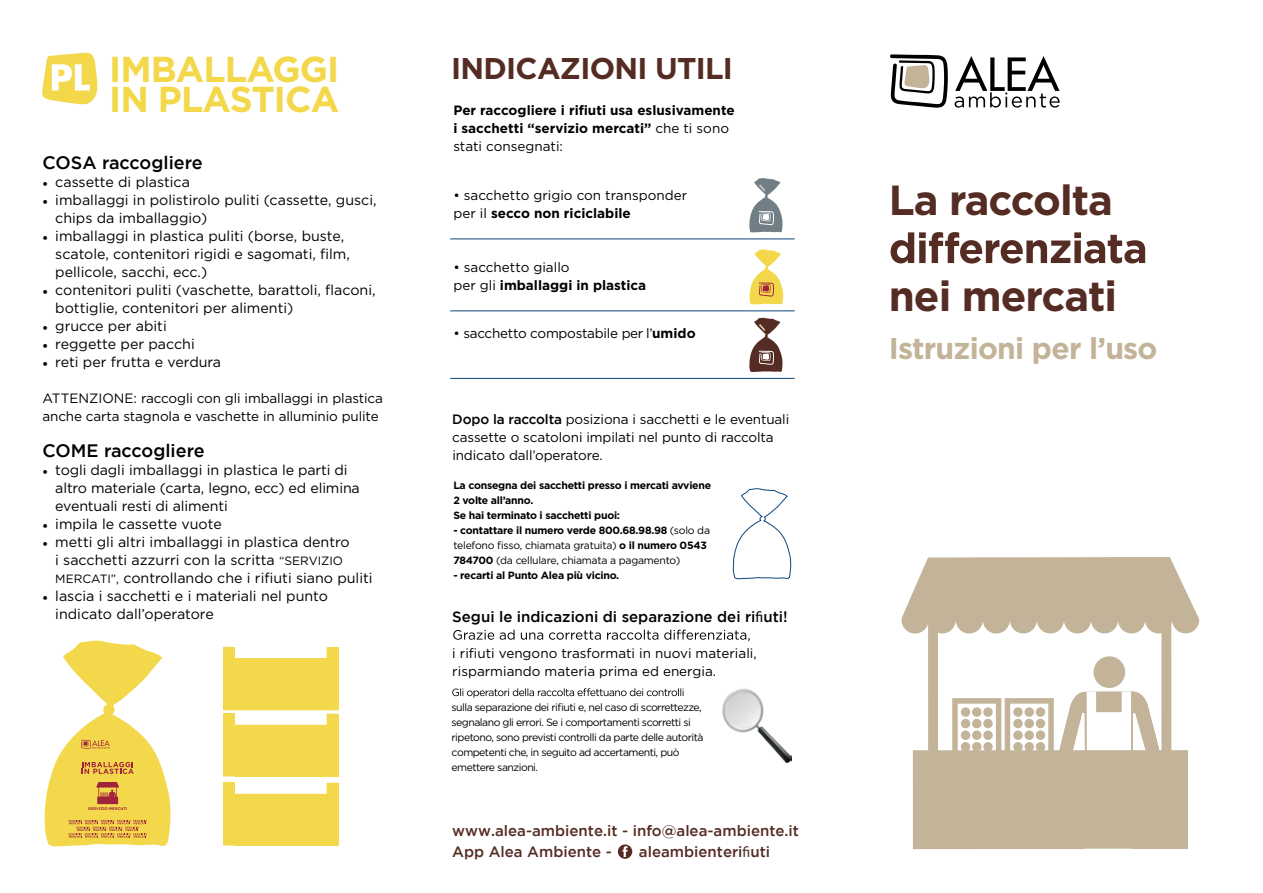
<style>
.page{position:relative;width:1263px;height:893px;background:#fff}
.page>*{position:absolute;margin:0;border:0;box-sizing:border-box;transform-origin:0 0}
.t1{font:700 42px "Gotham";letter-spacing:-.025em;color:#552c23}
.t2{font:700 36px/30px "Gotham";letter-spacing:-.025em;color:#f4d84b}
.t3{font:700 30px "Gotham";letter-spacing:-.025em;color:#c2b399}
.t4{font:700 30px "Gotham";letter-spacing:-.025em;color:#552c23}
.t5{font:500 18px "Gotham";color:#000001}
.t6{font:500 15px/21px "Gotham";color:#552c23}
.t7{font:500 15px "Gotham";color:#000001}
.t8{font:14.25px/18px "Gotham";color:#000001}
.t9{font:13.5px/18px "Gotham";letter-spacing:-.01em;color:#000001}
.t10{font:700 13.5px/18px "Gotham";color:#000001}
.t11{font:10.5px/15px "Gotham";letter-spacing:-.05em;color:#000001}
.t12{font:10.5px/15px "Gotham";letter-spacing:-.025em;color:#000001}
.t13{font:700 10.5px/15px "Gotham";letter-spacing:-.025em;color:#000001}
.t14{font:700 3.9px "Gotham";color:#a0233d}
.s1{font-family:"Minion Pro"}
.s2{font-size:12px}
.s3{font-weight:400}
.s4{font-weight:700}
.s5{font-weight:500}
.s6{font-family:"Myriad Pro";font-weight:400}
</style>
<div class="page">
<svg style="left:44px;top:641px;width:127px;height:205px"></svg>
<svg style="left:223px;top:647px;width:115px;height:199px"></svg>
<svg style="left:891px;top:232px;width:254px;height:32px"></svg>
<svg style="left:732px;top:488px;width:60px;height:91px"></svg>
<svg style="left:901px;top:557px;width:298px;height:292px;fill:#c2b399"></svg>
<svg style="left:952px;top:692px;width:209px;height:71px"></svg>
<div style="left:1013px;top:707px;width:10px;height:10px;background:#c2b399;border-radius:50%"></div>
<div style="left:1024px;top:707px;width:10px;height:10px;background:#c2b399;border-radius:50%"></div>
<div style="left:1036px;top:707px;width:9px;height:10px;background:#c2b399;border-radius:50%"></div>
<div style="left:1013px;top:719px;width:10px;height:9px;background:#c2b399;border-radius:50%"></div>
<div style="left:1024px;top:719px;width:10px;height:9px;background:#c2b399;border-radius:50%"></div>
<div style="left:1036px;top:719px;width:9px;height:9px;background:#c2b399;border-radius:50%"></div>
<div style="left:1013px;top:730px;width:10px;height:10px;background:#c2b399;border-radius:50%"></div>
<div style="left:1024px;top:730px;width:10px;height:10px;background:#c2b399;border-radius:50%"></div>
<div style="left:1036px;top:730px;width:9px;height:10px;background:#c2b399;border-radius:50%"></div>
<div style="left:1013px;top:742px;width:10px;height:9px;background:#c2b399;border-radius:50%"></div>
<div style="left:1024px;top:742px;width:10px;height:9px;background:#c2b399;border-radius:50%"></div>
<div style="left:1036px;top:742px;width:9px;height:9px;background:#c2b399;border-radius:50%"></div>
<svg style="left:954px;top:56px;width:105px;height:52px"></svg>
<svg style="left:890px;top:54px;width:58px;height:54px"></svg>
<svg style="left:42px;top:52px;width:56px;height:53px"></svg>
<svg style="left:749px;top:249px;width:35px;height:55px"></svg>
<svg style="left:749px;top:318px;width:34px;height:54px"></svg>
<svg style="left:749px;top:178px;width:34px;height:54px"></svg>
<svg style="left:453px;top:630px;width:297px;height:11px"></svg>
<img style="left:722px;top:688px;width:69px;height:75px">
<svg style="left:452px;top:688px;width:231px;height:10px"></svg>
<hr style="left:450px;top:239px;width:345px;height:1px;background:#0d477d">
<hr style="left:450px;top:311px;width:345px;height:1px;background:#0d477d">
<hr style="left:450px;top:378px;width:345px;height:1px;background:#0d477d">
<svg style="left:618px;top:844px;width:14px;height:15px"></svg>
<h2 class="t2" style="left:109px;top:54px;width:231px">IMBALLAGGI<br>IN PLASTICA</h2>
<p class="t5" style="left:43px;top:152px;width:162px">COSA raccogliere</p>
<p class="t8" style="left:43px;top:172px;width:149px"><span class="s1">•</span> cassette di plastica</p>
<p class="t8" style="left:55px;top:190px;width:323px;text-indent:-13px"><span class="s1">•</span> imballaggi in polistirolo puliti (cassette, gusci, chips da imballaggio)</p>
<p class="t8" style="left:55px;top:226px;width:296px;text-indent:-13px"><span class="s1">•</span> imballaggi in plastica puliti (borse, buste, scatole, contenitori rigidi e sagomati, film, pellicole, sacchi, ecc.)</p>
<p class="t8" style="left:55px;top:280px;width:322px;text-indent:-13px"><span class="s1">•</span> contenitori puliti (vaschette, barattoli, flaconi, bottiglie, contenitori per alimenti)</p>
<p class="t8" style="left:43px;top:316px;width:126px"><span class="s1">•</span> grucce per abiti</p>
<p class="t8" style="left:43px;top:334px;width:154px"><span class="s1">•</span> reggette per pacchi</p>
<p class="t8" style="left:43px;top:352px;width:180px"><span class="s1">•</span> reti per frutta e verdura</p>
<p class="t9" style="left:43px;top:388px;width:342px">ATTENZIONE: raccogli con gli imballaggi in plastica anche carta stagnola e vaschette in alluminio pulite</p>
<p class="t5" style="left:43px;top:440px;width:164px">COME raccogliere</p>
<p class="t8" style="left:55px;top:460px;width:306px;text-indent:-13px"><span class="s1">•</span> togli dagli imballaggi in plastica le parti di altro materiale (carta, legno, ecc) ed elimina eventuali resti di alimenti</p>
<p class="t8" style="left:43px;top:514px;width:181px"><span class="s1">•</span> impila le cassette vuote</p>
<p class="t8" style="left:55px;top:532px;width:319px;text-indent:-13px"><span class="s1">•</span> metti gli altri imballaggi in plastica dentro<br>i sacchetti azzurri con la scritta <span class="s2">“SERVIZIO<br>MERCATI”,</span> controllando che i rifiuti siano puliti</p>
<p class="t8" style="left:55px;top:586px;width:274px;text-indent:-13px"><span class="s1">•</span> lascia i sacchetti e i materiali nel punto indicato dall’operatore</p>
<p class="t14" style="left:88px;top:806px;width:40px">SERVIZIO MERCATI</p>
<h3 class="t4" style="left:451px;top:48px;width:283px">INDICAZIONI UTILI</h3>
<p class="t10" style="left:453px;top:101px;width:283px">Per raccogliere i rifiuti usa eslusivamente i sacchetti “servizio mercati” <span class="s3">che ti sono stati consegnati:</span></p>
<p class="t9" style="left:453px;top:186px;width:235px">• sacchetto grigio con transponder per il <span class="s4">secco non riciclabile</span></p>
<p class="t9" style="left:453px;top:258px;width:194px">• sacchetto giallo<br>per gli <span class="s4">imballaggi in plastica</span></p>
<p class="t9" style="left:453px;top:324px;width:244px">• sacchetto compostabile per l’<span class="s4">umido</span></p>
<p class="t9" style="left:452px;top:409px;width:338px"><span class="s5">Dopo la raccolta</span> posiziona i sacchetti e le eventuali cassette o scatoloni impilati nel punto di raccolta indicato dall’operatore.</p>
<p class="t13" style="left:453px;top:478px;width:259px">La consegna dei sacchetti presso i mercati avviene<br>2 volte all’anno.<br>Se hai terminato i sacchetti puoi:</p>
<p class="t12" style="left:453px;top:523px;width:258px"><span class="s4">- contattare il numero verde 800.68.98.98</span> (solo da telefono fisso, chiamata gratuita) <span class="s4">o il numero 0543<br>784700</span> (da cellulare, chiamata a pagamento)</p>
<p class="t13" style="left:453px;top:568px;width:167px">- recarti al Punto Alea più vicino.</p>
<p class="t7" style="left:452px;top:608px;width:337px">Segui le indicazioni di separazione dei ri<span class="s6">fi</span>uti!</p>
<p class="t9" style="left:452px;top:643px;width:306px">i rifiuti vengono trasformati in nuovi materiali, risparmiando materia prima ed energia.</p>
<p class="t11" style="left:452px;top:700px;width:253px">sulla separazione dei rifiuti e, nel caso di scorrettezze, segnalano gli errori. Se i comportamenti scorretti si ripetono, sono previsti controlli da parte delle autorità competenti che, in seguito ad accertamenti, può emettere sanzioni.</p>
<p class="t6" style="left:452px;top:820px;width:348px">www.alea-ambiente.it - info@alea-ambiente.it<br>App Alea Ambiente -</p>
<p class="t6" style="left:639px;top:841px;width:133px">aleambienteri<span class="s6">fi</span>uti</p>
<h1 class="t1" style="left:889px;top:172px;width:226px">La raccolta</h1>
<h1 class="t1" style="left:889px;top:268px;width:230px">nei mercati</h1>
<h3 class="t3" style="left:889px;top:329px;width:270px">Istruzioni per l’uso</h3>
</div>
